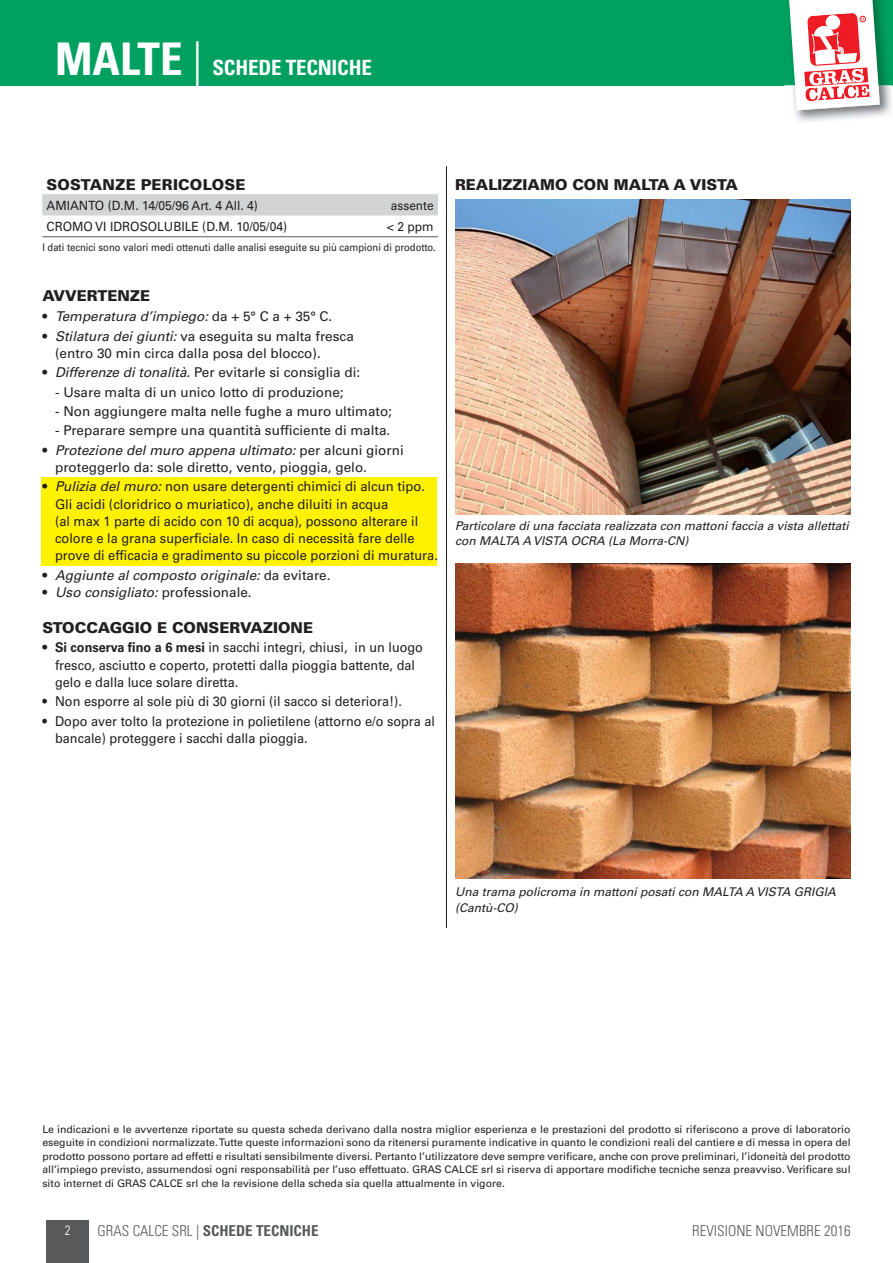
<style>
.page{position:relative;width:893px;height:1263px;background:#fff}
.page>*{position:absolute;margin:0;border:0;box-sizing:border-box;transform-origin:0 0}
.t1{font:700 condensed 21px "Univers LT Std";letter-spacing:-.01em;color:#fff}
.t2{font:900 15px "Univers";color:#231f20}
.t3{font:700 condensed 15px "Univers LT Std";color:#58595b}
.t4{font:300 condensed 15px "Univers LT Std";color:#58595b}
.t5{font:13.5px/17.2px "Univers";color:#231f20}
.t6{font:13.5px/17.2px "Univers";color:#231f20;scale:.94 1}
.t7{font:italic 13.5px "Univers";color:#231f20}
.t8{font:300 condensed 13.5px "Univers LT Std";color:#fff}
.t9{font:12.75px "Univers";color:#231f20;scale:.95 1}
.t10{font:12.75px "Univers";color:#231f20;scale:.93 1}
.t11{font:italic 12px/16.5px "Univers";color:#231f20}
.t12{font:10.5px/13.5px "Univers";color:#231f20;text-align:justify}
.t13{font:10.5px "Univers";color:#231f20;scale:.9 1}
.s1{font-size:45px}
.s2{font-weight:300;font-size:45px}
.s3{font-style:normal}
.s4{font-style:italic}
.s5{font-weight:700}
.s6{font-weight:300}
</style>
<div class="page">
<hr style="left:446px;top:102px;width:1px;height:1101px;background:#231f20">
<div style="left:47px;top:1220px;width:42px;height:43px;background:#58595b"></div>
<div style="left:42px;top:477px;width:395px;height:89px;background:#fff200"></div>
<div style="left:0;top:0;width:892px;height:85px;background:#00a160"></div>
<img style="left:784px;top:0;width:108px;height:121px">
<svg style="left:788px;top:0;width:91px;height:110px"></svg>
<img style="left:455px;top:563px;width:395px;height:315px">
<img style="left:455px;top:200px;width:395px;height:315px">
<svg style="left:42px;top:194px;width:396px;height:22px;background:#d2d4d5"></svg>
<hr style="left:42px;top:236px;width:396px;height:1px;background:#58595b">
<div style="left:30px;top:928px;width:862px;height:275px;background:#fff"></div>
<h1 class="t1" style="left:55px;top:58px;width:318px"><span class="s1">MALTE</span> <span class="s2">|</span> SCHEDE TECNICHE</h1>
<p class="t2" style="left:47px;top:179px;width:200px">SOSTANZE PERICOLOSE</p>
<p class="t9" style="left:47px;top:200px;width:224px">AMIANTO (D.M. 14/05/96 Art. 4 All. 4)</p>
<p class="t10" style="left:391px;top:200px;width:48px">assente</p>
<p class="t9" style="left:47px;top:222px;width:255px">CROMO VI IDROSOLUBILE (D.M. 10/05/04)</p>
<p class="t9" style="left:387px;top:222px;width:51px">&lt; 2 ppm</p>
<p class="t13" style="left:42px;top:243px;width:439px">I dati tecnici sono valori medi ottenuti dalle analisi eseguite su più campioni di prodotto.</p>
<p class="t2" style="left:42px;top:290px;width:109px">AVVERTENZE</p>
<p class="t7" style="left:42px;top:312px;width:291px"><span class="s3">•</span> Temperatura d’impiego: <span class="s3">da + 5° C a + 35° C.</span></p>
<p class="t5" style="left:55px;top:328px;width:300px;text-indent:-13px">• <span class="s4">Stilatura dei giunti:</span> va eseguita su malta fresca (entro 30 min circa dalla posa del blocco).</p>
<p class="t5" style="left:42px;top:365px;width:319px">• <span class="s4">Differenze di tonalità.</span> Per evitarle si consiglia di:</p>
<p class="t5" style="left:55px;top:384px;width:290px">- Usare malta di un unico lotto di produzione;</p>
<p class="t5" style="left:55px;top:404px;width:338px">- Non aggiungere malta nelle fughe a muro ultimato;</p>
<p class="t5" style="left:55px;top:423px;width:337px">- Preparare sempre una quantità sufficiente di malta.</p>
<p class="t5" style="left:55px;top:443px;width:350px;text-indent:-13px">• <span class="s4">Protezione del muro appena ultimato:</span> per alcuni giorni proteggerlo da: sole diretto, vento, pioggia, gelo.</p>
<p class="t5" style="left:55px;top:479px;width:384px;text-indent:-13px">• <span class="s4">Pulizia del muro:</span> non usare detergenti chimici di alcun tipo.<br>Gli acidi (cloridrico o muriatico), anche diluiti in acqua<br>(al max 1 parte di acido con 10 di acqua), possono alterare il colore e la grana superficiale. In caso di necessità fare delle prove di efficacia e gradimento su piccole porzioni di muratura.</p>
<p class="t7" style="left:42px;top:570px;width:290px"><span class="s3">•</span> Aggiunte al composto originale: <span class="s3">da evitare.</span></p>
<p class="t5" style="left:42px;top:585px;width:211px">• <span class="s4">Uso consigliato:</span> professionale.</p>
<p class="t2" style="left:42px;top:622px;width:272px">STOCCAGGIO E CONSERVAZIONE</p>
<p class="t5" style="left:55px;top:640px;width:369px;text-indent:-13px">• <span class="s5">Si conserva fino a 6 mesi</span> in sacchi integri, chiusi, in un luogo fresco, asciutto e coperto, protetti dalla pioggia battente, dal gelo e dalla luce solare diretta.</p>
<p class="t6" style="left:42px;top:694px;width:384px">• Non esporre al sole più di 30 giorni (il sacco si deteriora!).</p>
<p class="t6" style="left:55px;top:714px;width:405px;text-indent:-13px">• Dopo aver tolto la protezione in polietilene (attorno e/o sopra al bancale) proteggere i sacchi dalla pioggia.</p>
<p class="t2" style="left:455px;top:179px;width:284px">REALIZZIAMO CON MALTA A VISTA</p>
<p class="t11" style="left:455px;top:519px;width:395px;line-height:15px">Particolare di una facciata realizzata con mattoni faccia a vista allettati con MALTA A VISTA OCRA (La Morra-CN)</p>
<p class="t11" style="left:455px;top:884px;width:382px">Una trama policroma in mattoni posati con MALTA A VISTA GRIGIA (Cantù-CO)</p>
<p class="t12" style="left:42px;top:1123px;width:809px">Le indicazioni e le avvertenze riportate su questa scheda derivano dalla nostra miglior esperienza e le prestazioni del prodotto si riferiscono a prove di laboratorio eseguite in condizioni normalizzate. Tutte queste informazioni sono da ritenersi puramente indicative in quanto le condizioni reali del cantiere e di messa in opera del prodotto possono portare ad effetti e risultati sensibilmente diversi. Pertanto l’utilizzatore deve sempre verificare, anche con prove preliminari, l’idoneità del prodotto all’impiego previsto, assumendosi ogni responsabilità per l’uso effettuato. GRAS CALCE srl si riserva di apportare modifiche tecniche senza preavviso. Verificare sul sito internet di GRAS CALCE srl che la revisione della scheda sia quella attualmente in vigore.</p>
<p class="t8" style="left:65px;top:1224px;width:7px">2</p>
<p class="t3" style="left:98px;top:1224px;width:222px"><span class="s6">GRAS CALCE SRL |</span> SCHEDE TECNICHE</p>
<p class="t4" style="left:692px;top:1224px;width:160px">REVISIONE NOVEMBRE 2016</p>
</div>
